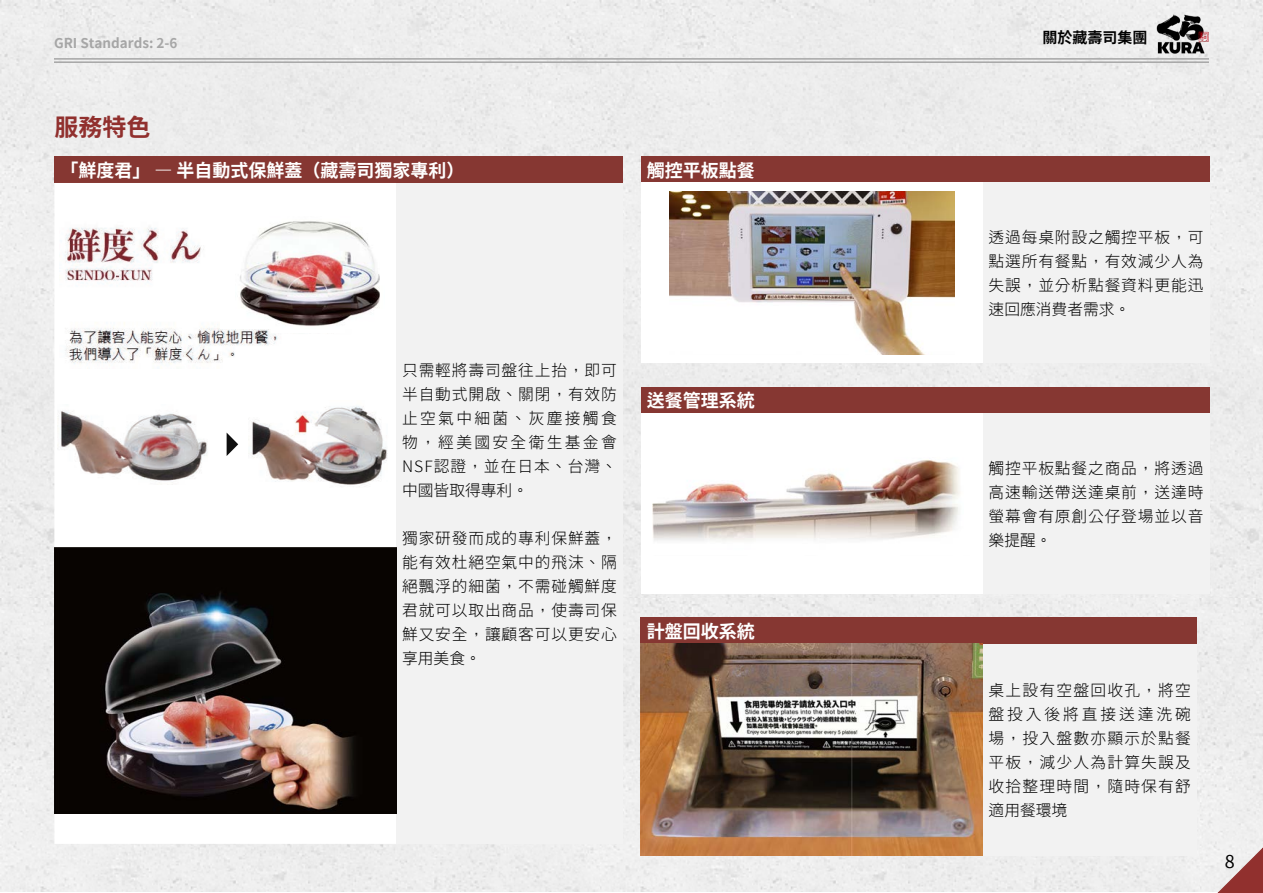
<style>
.page{position:relative;width:1263px;height:893px;background:#fff}
.page>*{position:absolute;margin:0;border:0;box-sizing:border-box;transform-origin:0 0}
.B_Heading_3{font:700 24px "Taipei Sans TC Beta";color:#91302e}
.t1{font:700 18px "Taipei Sans TC Beta";color:#fff}
.t2{font:18px "Taipei Sans TC Beta";color:#000}
.t3{font:300 15.75px/24px "Taipei Sans TC Beta";letter-spacing:.055em;color:#000;text-align:justify}
.t4{font:700 15px "Taipei Sans TC Beta";color:#000}
.t5{font:700 13.5px "Taipei Sans TC Beta";color:#a6a6a6}
</style>
<div class="page">
<div style="left:1px;top:0;width:1262px;height:892px;background:#ededed"></div>
<svg style="left:1216px;top:845px;width:47px;height:48px"></svg>
<hr style="left:54px;top:58px;width:1155px;height:2px;background:#a6a6a6">
<hr style="left:54px;top:61px;width:1155px;height:2px;background:#a6a6a6">
<img style="left:1151px;top:15px;width:62px;height:39px">
<div style="left:54px;top:157px;width:569px;height:26px;background:#863732"></div>
<svg style="left:54px;top:183px;width:342px;height:661px"></svg>
<div style="left:396px;top:183px;width:227px;height:661px;background:#f2f2f2"></div>
<img style="left:59px;top:217px;width:317px;height:152px">
<div style="left:220px;top:212px;width:173px;height:117px;background:#fff"></div>
<div style="left:271px;top:285px;width:74px;height:48px;background:#fff"></div>
<img style="left:240px;top:221px;width:140px;height:105px">
<img style="left:58px;top:404px;width:151px;height:80px">
<img style="left:249px;top:400px;width:140px;height:88px">
<svg style="left:227px;top:433px;width:11px;height:23px"></svg>
<img style="left:54px;top:547px;width:342px;height:267px">
<div style="left:641px;top:157px;width:568px;height:26px;background:#863732"></div>
<div style="left:641px;top:183px;width:342px;height:180px;background:#fff"></div>
<div style="left:983px;top:183px;width:226px;height:180px;background:#f2f2f2"></div>
<img style="left:669px;top:192px;width:285px;height:162px">
<div style="left:641px;top:387px;width:568px;height:26px;background:#863732"></div>
<div style="left:641px;top:413px;width:342px;height:180px;background:#fff"></div>
<div style="left:983px;top:413px;width:226px;height:180px;background:#f2f2f2"></div>
<img style="left:653px;top:459px;width:307px;height:82px">
<div style="left:641px;top:617px;width:556px;height:27px;background:#863732"></div>
<div style="left:983px;top:644px;width:214px;height:211px;background:#f2f2f2"></div>
<img style="left:641px;top:644px;width:342px;height:211px">
<p class="t5" style="left:54px;top:36px;width:125px">GRI Standards: 2-6</p>
<p class="B_Heading_3" style="left:54px;top:113px;width:97px">服務特色</p>
<p class="t1" style="left:60px;top:160px;width:406px">「鮮度君」 — 半自動式保鮮蓋（藏壽司獨家專利）</p>
<p class="t1" style="left:647px;top:160px;width:109px">觸控平板點餐</p>
<p class="t3" style="left:402px;top:358px;width:216px">只需輕將壽司盤往上抬，即可半自動式開啟、關閉，有效防止空氣中細菌、灰塵接觸食物，經美國安全衛生基金會NSF認證，並在日本、台灣、中國皆取得專利。</p>
<p class="t3" style="left:402px;top:526px;width:216px">獨家研發而成的專利保鮮蓋，能有效杜絕空氣中的飛沫、隔絕飄浮的細菌，不需碰觸鮮度君就可以取出商品，使壽司保鮮又安全，讓顧客可以更安心享用美食。</p>
<p class="t1" style="left:647px;top:391px;width:109px">送餐管理系統</p>
<p class="t1" style="left:647px;top:621px;width:109px">計盤回收系統</p>
<p class="t4" style="left:1043px;top:29px;width:106px">關於藏壽司集團</p>
<p class="t3" style="left:989px;top:226px;width:216px">透過每桌附設之觸控平板，可點選所有餐點，有效減少人為失誤，並分析點餐資料更能迅速回應消費者需求。</p>
<p class="t3" style="left:989px;top:456px;width:216px">觸控平板點餐之商品，將透過高速輸送帶送達桌前，送達時螢幕會有原創公仔登場並以音樂提醒。</p>
<p class="t3" style="left:989px;top:678px;width:204px">桌上設有空盤回收孔，將空盤投入後將直接送達洗碗場，投入盤數亦顯示於點餐平板，減少人為計算失誤及收拾整理時間，隨時保有舒適用餐環境</p>
<p class="t2" style="left:1225px;top:851px;width:11px">8</p>
</div>
